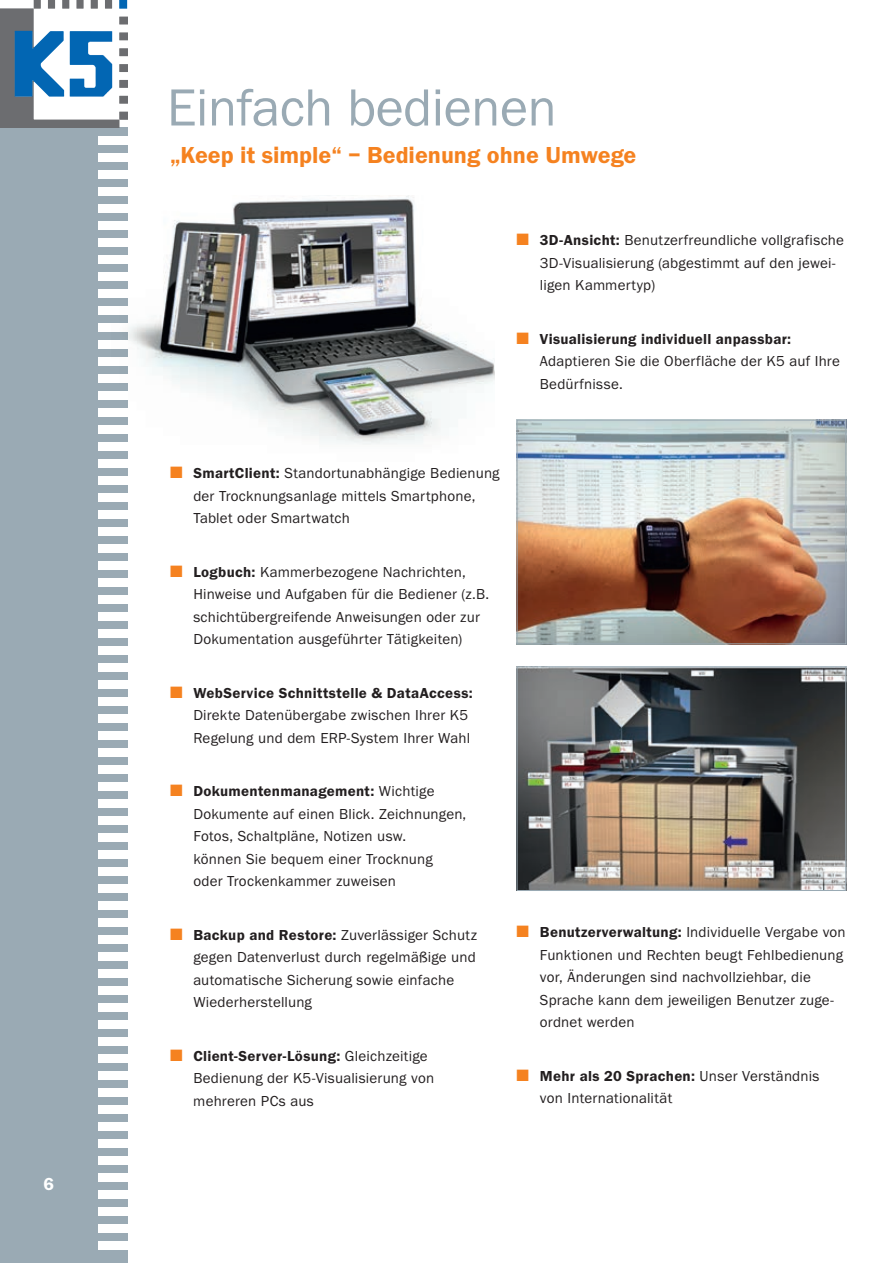
<style>
.page{position:relative;width:893px;height:1263px;background:#fff}
.page>*{position:absolute;margin:0;border:0;box-sizing:border-box;transform-origin:0 0}
.t1{font:54px "Franklin Gothic CEEF";letter-spacing:-.01em;color:#9aaab4}
.t2{font:600 24px "Franklin Gothic CEEF";color:#f58220}
.t3{font:600 18px "Franklin Gothic CEEF";color:#fff}
.t4{font:15px/22.5px "Franklin Gothic CEEF";letter-spacing:.01em;color:#231f20}
.s1{color:#f58220}
.s2{font-weight:600}
</style>
<div class="page">
<div style="left:0;top:128px;width:128px;height:1135px;background:#9aaab4"></div>
<div style="left:98px;top:136px;width:30px;height:9px;background:#fff"></div>
<div style="left:98px;top:153px;width:30px;height:9px;background:#fff"></div>
<div style="left:98px;top:170px;width:30px;height:9px;background:#fff"></div>
<div style="left:98px;top:187px;width:30px;height:9px;background:#fff"></div>
<div style="left:98px;top:204px;width:30px;height:9px;background:#fff"></div>
<div style="left:98px;top:221px;width:30px;height:9px;background:#fff"></div>
<div style="left:98px;top:238px;width:30px;height:9px;background:#fff"></div>
<div style="left:98px;top:255px;width:30px;height:9px;background:#fff"></div>
<div style="left:98px;top:272px;width:30px;height:9px;background:#fff"></div>
<div style="left:98px;top:289px;width:30px;height:9px;background:#fff"></div>
<div style="left:98px;top:306px;width:30px;height:9px;background:#fff"></div>
<div style="left:98px;top:323px;width:30px;height:9px;background:#fff"></div>
<div style="left:98px;top:340px;width:30px;height:9px;background:#fff"></div>
<div style="left:98px;top:357px;width:30px;height:9px;background:#fff"></div>
<div style="left:98px;top:374px;width:30px;height:9px;background:#fff"></div>
<div style="left:98px;top:391px;width:30px;height:9px;background:#fff"></div>
<div style="left:98px;top:408px;width:30px;height:9px;background:#fff"></div>
<div style="left:98px;top:425px;width:30px;height:9px;background:#fff"></div>
<div style="left:98px;top:442px;width:30px;height:9px;background:#fff"></div>
<div style="left:98px;top:459px;width:30px;height:9px;background:#fff"></div>
<div style="left:98px;top:476px;width:30px;height:9px;background:#fff"></div>
<div style="left:98px;top:493px;width:30px;height:9px;background:#fff"></div>
<div style="left:98px;top:510px;width:30px;height:9px;background:#fff"></div>
<div style="left:98px;top:527px;width:30px;height:9px;background:#fff"></div>
<div style="left:98px;top:544px;width:30px;height:9px;background:#fff"></div>
<div style="left:98px;top:561px;width:30px;height:9px;background:#fff"></div>
<div style="left:98px;top:578px;width:30px;height:9px;background:#fff"></div>
<div style="left:98px;top:595px;width:30px;height:9px;background:#fff"></div>
<div style="left:98px;top:612px;width:30px;height:9px;background:#fff"></div>
<div style="left:98px;top:629px;width:30px;height:9px;background:#fff"></div>
<div style="left:98px;top:646px;width:30px;height:9px;background:#fff"></div>
<div style="left:98px;top:663px;width:30px;height:9px;background:#fff"></div>
<div style="left:98px;top:680px;width:30px;height:9px;background:#fff"></div>
<div style="left:98px;top:697px;width:30px;height:9px;background:#fff"></div>
<div style="left:98px;top:714px;width:30px;height:9px;background:#fff"></div>
<div style="left:98px;top:731px;width:30px;height:9px;background:#fff"></div>
<div style="left:98px;top:748px;width:30px;height:9px;background:#fff"></div>
<div style="left:98px;top:765px;width:30px;height:9px;background:#fff"></div>
<div style="left:98px;top:782px;width:30px;height:9px;background:#fff"></div>
<div style="left:98px;top:799px;width:30px;height:9px;background:#fff"></div>
<div style="left:98px;top:816px;width:30px;height:9px;background:#fff"></div>
<div style="left:98px;top:833px;width:30px;height:9px;background:#fff"></div>
<div style="left:98px;top:850px;width:30px;height:9px;background:#fff"></div>
<div style="left:98px;top:867px;width:30px;height:9px;background:#fff"></div>
<div style="left:98px;top:884px;width:30px;height:9px;background:#fff"></div>
<div style="left:98px;top:901px;width:30px;height:9px;background:#fff"></div>
<div style="left:98px;top:918px;width:30px;height:9px;background:#fff"></div>
<div style="left:98px;top:935px;width:30px;height:9px;background:#fff"></div>
<div style="left:98px;top:952px;width:30px;height:9px;background:#fff"></div>
<div style="left:98px;top:969px;width:30px;height:9px;background:#fff"></div>
<div style="left:98px;top:986px;width:30px;height:9px;background:#fff"></div>
<div style="left:98px;top:1003px;width:30px;height:9px;background:#fff"></div>
<div style="left:98px;top:1020px;width:30px;height:9px;background:#fff"></div>
<div style="left:98px;top:1037px;width:30px;height:9px;background:#fff"></div>
<div style="left:98px;top:1054px;width:30px;height:9px;background:#fff"></div>
<div style="left:98px;top:1071px;width:30px;height:9px;background:#fff"></div>
<div style="left:98px;top:1089px;width:30px;height:8px;background:#fff"></div>
<div style="left:98px;top:1106px;width:30px;height:8px;background:#fff"></div>
<div style="left:98px;top:1123px;width:30px;height:8px;background:#fff"></div>
<div style="left:98px;top:1140px;width:30px;height:8px;background:#fff"></div>
<div style="left:98px;top:1157px;width:30px;height:8px;background:#fff"></div>
<div style="left:98px;top:1174px;width:30px;height:8px;background:#fff"></div>
<div style="left:98px;top:1191px;width:30px;height:8px;background:#fff"></div>
<div style="left:98px;top:1208px;width:30px;height:8px;background:#fff"></div>
<div style="left:98px;top:1225px;width:30px;height:8px;background:#fff"></div>
<div style="left:98px;top:1242px;width:30px;height:8px;background:#fff"></div>
<img style="left:519px;top:668px;width:325px;height:221px">
<div style="left:517px;top:666px;width:329px;height:225px;border:1px solid #9aaab4"></div>
<img style="left:519px;top:422px;width:325px;height:220px">
<div style="left:517px;top:420px;width:329px;height:224px;border:1px solid #9aaab4"></div>
<img style="left:128px;top:196px;width:367px;height:249px">
<svg style="left:0;top:0;width:128px;height:128px"></svg>
<p class="t3" style="left:44px;top:1174px;width:12px">6</p>
<h1 class="t1" style="left:167px;top:78px;width:391px">Einfach bedienen</h1>
<h2 class="t2" style="left:170px;top:141px;width:468px">„Keep it simple“ – Bedienung ohne Umwege</h2>
<p class="t4" style="left:540px;top:229px;width:306px;text-indent:-23px"><span class="s1">■</span> <span class="s2">3D-Ansicht:</span> Benutzerfreundliche vollgrafische<br>3D-Visualisierung (abgestimmt auf den jewei&shy;ligen Kammertyp)</p>
<p class="t4" style="left:540px;top:328px;width:301px;text-indent:-23px"><span class="s1">■</span> <span class="s2">Visualisierung individuell anpassbar:<br></span>Adaptieren Sie die Oberfläche der K5 auf Ihre<br>Bedürfnisse.</p>
<p class="t4" style="left:193px;top:462px;width:308px;text-indent:-23px"><span class="s1">■</span> <span class="s2">SmartClient:</span> Standortunabhängige Bedienung der Trocknungsanlage mittels Smartphone,<br>Tablet oder Smartwatch</p>
<p class="t4" style="left:193px;top:561px;width:297px;text-indent:-23px"><span class="s1">■</span> <span class="s2">Logbuch:</span> Kammerbezogene Nachrichten, Hinweise und Aufgaben für die Bediener (z.B. schichtübergreifende Anweisungen oder zur Dokumentation ausgeführter Tätigkeiten)</p>
<p class="t4" style="left:193px;top:682px;width:281px;text-indent:-23px"><span class="s1">■</span> <span class="s2">WebService Schnittstelle &amp; DataAccess:<br></span>Direkte Datenübergabe zwischen Ihrer K5<br>Regelung und dem ERP-System Ihrer Wahl</p>
<p class="t4" style="left:193px;top:780px;width:274px;text-indent:-23px"><span class="s1">■</span> <span class="s2">Dokumentenmanagement:</span> Wichtige Dokumente auf einen Blick. Zeichnungen, Fotos, Schaltpläne, Notizen usw.<br>können Sie bequem einer Trocknung<br>oder Trockenkammer zuweisen</p>
<p class="t4" style="left:193px;top:924px;width:285px;text-indent:-23px"><span class="s1">■</span> <span class="s2">Backup and Restore:</span> Zuverlässiger Schutz gegen Datenverlust durch regelmäßige und automatische Sicherung sowie einfache Wiederherstellung</p>
<p class="t4" style="left:193px;top:1045px;width:242px;text-indent:-23px"><span class="s1">■</span> <span class="s2">Client-Server-Lösung:</span> Gleichzeitige<br>Bedienung der K5-Visualisierung von mehreren PCs aus</p>
<p class="t4" style="left:540px;top:921px;width:307px;text-indent:-23px"><span class="s1">■</span> <span class="s2">Benutzerverwaltung:</span> Individuelle Vergabe von Funktionen und Rechten beugt Fehlbedienung vor, Änderungen sind nachvollziehbar, die Sprache kann dem jeweiligen Benutzer zuge&shy;ordnet werden</p>
<p class="t4" style="left:540px;top:1065px;width:281px;text-indent:-23px"><span class="s1">■</span> <span class="s2">Mehr als 20 Sprachen:</span> Unser Verständnis von Internationalität</p>
</div>
